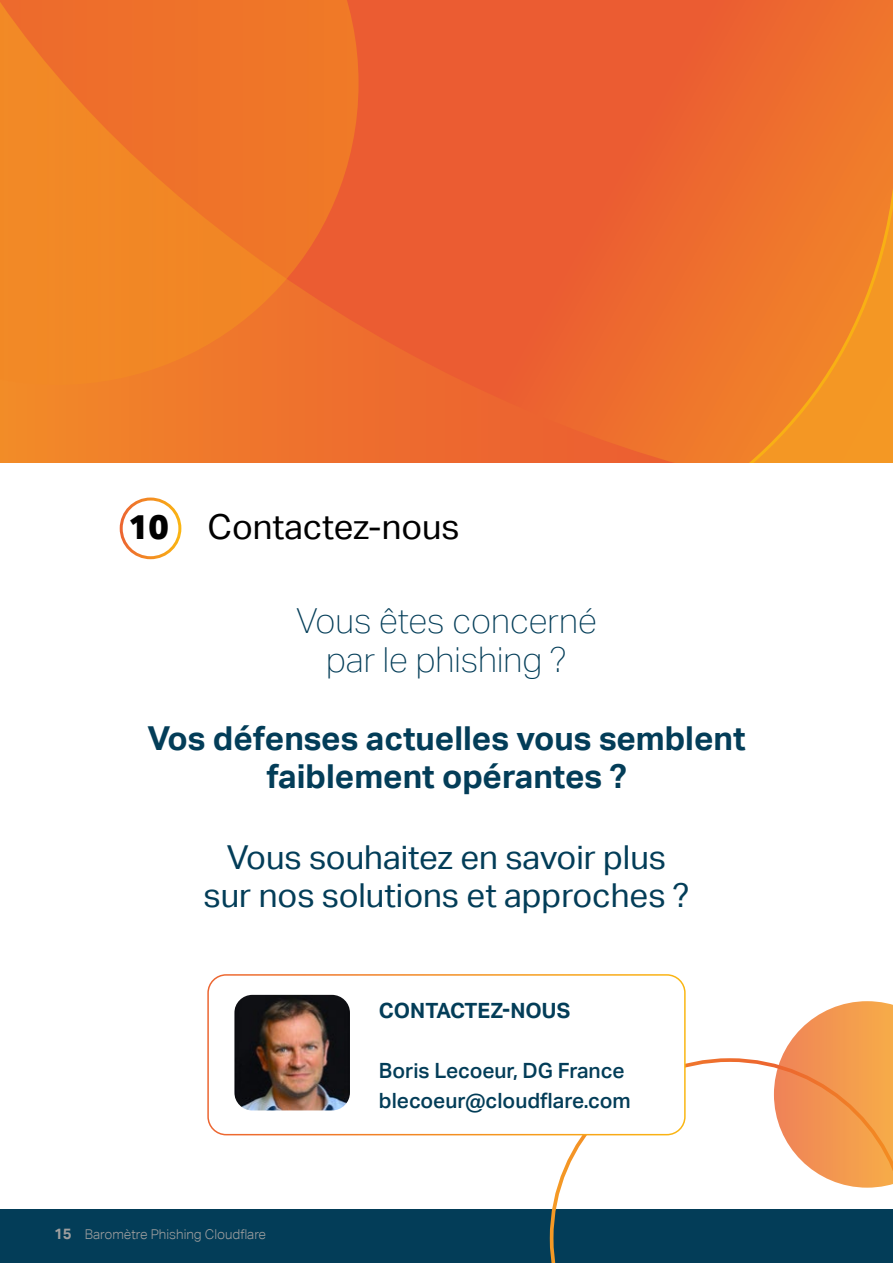
<style>
.page{position:relative;width:893px;height:1263px;background:#fff}
.page>*{position:absolute;margin:0;border:0;box-sizing:border-box;transform-origin:0 0}
.t1{font:100 34.5px/39px "Aktiv Grotesk";color:#033d58;text-align:center}
.t2{font:34.5px "Aktiv Grotesk";color:#000}
.t3{font:33px/37.5px "Aktiv Grotesk";color:#033d58;text-align:center}
.t4{font:700 33px/37.5px "Aktiv Grotesk";color:#033d58;text-align:center}
.t5{font:500 21px/30px "Aktiv Grotesk";color:#033d58}
.t6{font:700 21px "Aktiv Grotesk";color:#033d58}
.t7{font:300 13.5px "Aktiv Grotesk Corp";color:#9f9f9f}
.s1{font-weight:800}
.s2{font-weight:700;font-size:15px}
</style>
<div class="page">
<div style="left:0;top:1209px;width:893px;height:54px;background:#033d58"></div>
<svg style="left:0;top:0;width:893px;height:463px;background:#ec682f"></svg>
<svg style="left:0;top:0;width:359px;height:385px;background:#ef7a28"></svg>
<svg style="left:473px;top:18px;width:420px;height:445px;background:#ed6d2e"></svg>
<div style="left:120px;top:497px;width:61px;height:62px;border:3px solid #fff;border-radius:50%"></div>
<svg style="left:550px;top:1058px;width:224px;height:205px"></svg>
<svg style="left:774px;top:1001px;width:119px;height:187px"></svg>
<div style="left:208px;top:975px;width:477px;height:160px;background:#fff;border-radius:18px"></div>
<div style="left:207px;top:974px;width:479px;height:161px;border:2px solid #fff;border-radius:18px"></div>
<img style="left:234px;top:995px;width:116px;height:115px">
<p class="t2" style="left:128px;top:507px;width:333px"><span class="s1">10</span> Contactez-nous</p>
<p class="t1" style="left:296px;top:601px;width:302px">Vous êtes concerné par le phishing ?</p>
<p class="t4" style="left:147px;top:720px;width:599px">Vos défenses actuelles vous semblent faiblement opérantes ?</p>
<p class="t3" style="left:204px;top:839px;width:487px">Vous souhaitez en savoir plus sur nos solutions et approches ?</p>
<p class="t6" style="left:379px;top:998px;width:193px">CONTACTEZ-NOUS</p>
<p class="t7" style="left:54px;top:1226px;width:214px"><span class="s2">15</span> Baromètre Phishing Cloudflare</p>
<p class="t5" style="left:379px;top:1055px;width:253px">Boris Lecoeur, DG France blecoeur@cloudflare.com</p>
</div>
